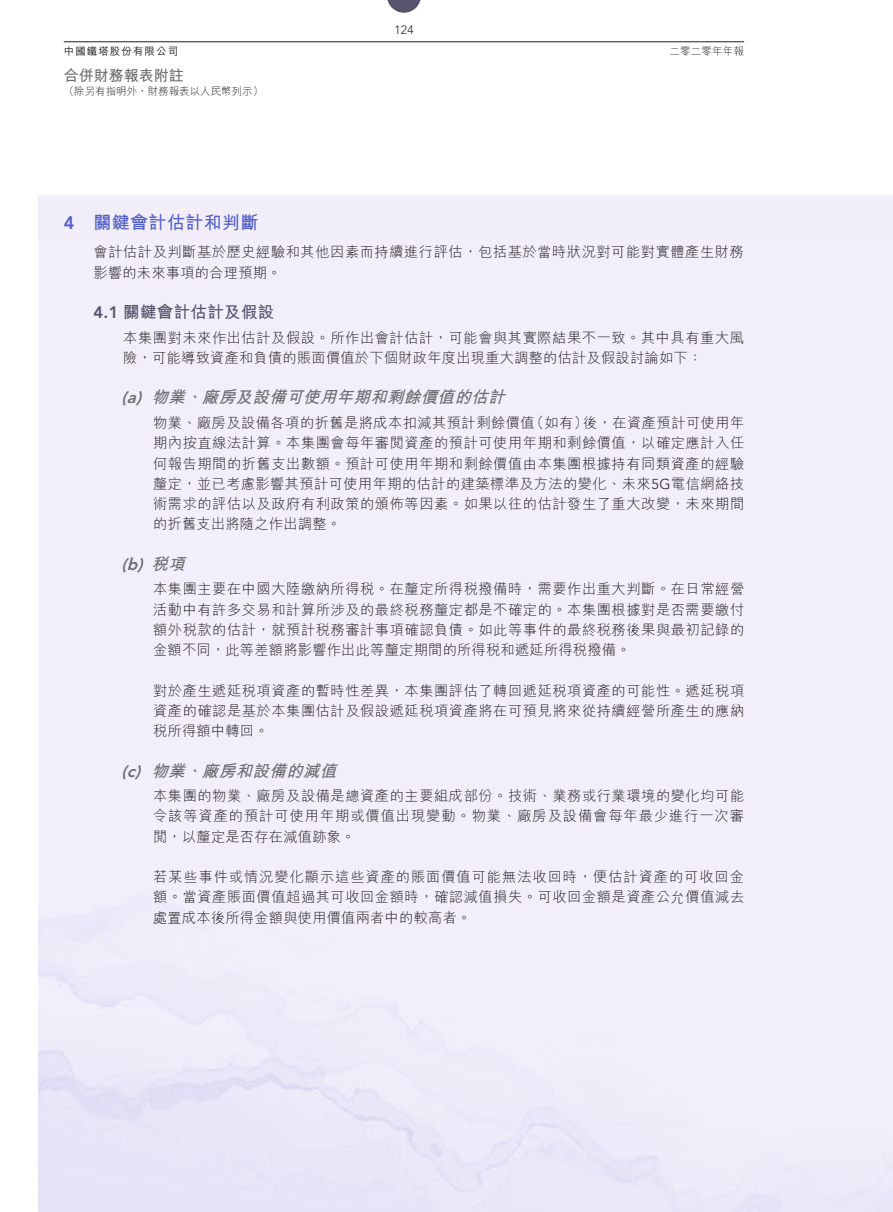
<style>
.page{position:relative;width:893px;height:1212px;background:#fff}
.page>*{position:absolute;margin:0;border:0;box-sizing:border-box;transform-origin:0 0}
.t1{font:700 18px "M Hei HK";letter-spacing:.02em;color:#5360c6}
.t2{font:italic 700 16.5px "M Hei HK";color:#6c6d70}
.t3{font:700 16.5px "M Hei HK";letter-spacing:.02em;color:#58536d}
.t4{font:italic 800 16.5px "Avenir LT Std";color:#6c6d70}
.t5{font:700 15px "M Hei HK";color:#6c6d70}
.t6{font:300 14.25px/20.2px "M Hei HK";letter-spacing:.04em;color:#231f20;text-align:justify}
.t7{font:300 14.25px/20.2px "M Hei HK";letter-spacing:.015em;color:#231f20}
.t8{font:300 12px "Avenir LT Std";color:#231f20}
.t9{font:300 10.5px "M Hei HK";color:#231f20}
.t10{font:500 10.5px "M Hei HK";letter-spacing:.1em;color:#231f20}
.t11{font:300 10.5px "M Hei HK";letter-spacing:.02em;color:#231f20}
.s1{font-family:"Avenir LT Std";font-weight:800}
.s2{font-family:"Avenir LT Std"}
.s3{font-family:"M Hei HK";font-weight:700}
</style>
<div class="page">
<div style="left:38px;top:196px;width:855px;height:1016px;background:#f1eefa"></div>
<svg style="left:387px;top:0;width:34px;height:13px"></svg>
<hr style="left:64px;top:42px;width:680px;height:1px;background:#231f20">
<p class="t8" style="left:394px;top:23px;width:21px">124</p>
<p class="t10" style="left:64px;top:44px;width:116px">中國鐵塔股份有限公司</p>
<p class="t11" style="left:669px;top:46px;width:76px">二零二零年年報</p>
<p class="t5" style="left:64px;top:65px;width:121px">合併財務報表附註</p>
<p class="t9" style="left:64px;top:85px;width:201px">（除另有指明外，財務報表以人民幣列示）</p>
<p class="t1" style="left:64px;top:209px;width:196px"><span class="s1">4</span> 關鍵會計估計和判斷</p>
<p class="t6" style="left:94px;top:242px;width:652px">會計估計及判斷基於歷史經驗和其他因素而持續進行評估，包括基於當時狀況對可能對實體產生財務影響的未來事項的合理預期。</p>
<p class="t3" style="left:94px;top:300px;width:182px"><span class="s1">4.1</span> 關鍵會計估計及假設</p>
<p class="t7" style="left:123px;top:327px;width:622px">本集團對未來作出估計及假設。所作出會計估計，可能會與其實際結果不一致。其中具有重大風險，可能導致資產和負債的賬面價值於下個財政年度出現重大調整的估計及假設討論如下：</p>
<p class="t2" style="left:122px;top:385px;width:390px"><span class="s1">(a)</span> 物業、廠房及設備可使用年期和剩餘價值的估計</p>
<p class="t6" style="left:153px;top:412px;width:593px">物業、廠房及設備各項的折舊是將成本扣減其預計剩餘價值（如有）後，在資產預計可使用年期內按直線法計算。本集團會每年審閱資產的預計可使用年期和剩餘價值，以確定應計入任何報告期間的折舊支出數額。預計可使用年期和剩餘價值由本集團根據持有同類資產的經驗釐定，並已考慮影響其預計可使用年期的估計的建築標準及方法的變化、未來<span class="s2">5G</span>電信網絡技術需求的評估以及政府有利政策的頒佈等因素。如果以往的估計發生了重大改變，未來期間的折舊支出將隨之作出調整。</p>
<p class="t4" style="left:122px;top:554px;width:70px">(b) <span class="s3">稅項</span></p>
<p class="t6" style="left:153px;top:579px;width:593px">本集團主要在中國大陸繳納所得稅。在釐定所得稅撥備時，需要作出重大判斷。在日常經營活動中有許多交易和計算所涉及的最終稅務釐定都是不確定的。本集團根據對是否需要繳付額外稅款的估計，就預計稅務審計事項確認負債。如此等事件的最終稅務後果與最初記錄的金額不同，此等差額將影響作出此等釐定期間的所得稅和遞延所得稅撥備。</p>
<p class="t6" style="left:153px;top:680px;width:593px">對於產生遞延稅項資產的暫時性差異，本集團評估了轉回遞延稅項資產的可能性。遞延稅項資產的確認是基於本集團估計及假設遞延稅項資產將在可預見將來從持續經營所產生的應納稅所得額中轉回。</p>
<p class="t2" style="left:122px;top:758px;width:222px"><span class="s1">(c)</span> 物業、廠房和設備的減值</p>
<p class="t6" style="left:153px;top:785px;width:593px">本集團的物業、廠房及設備是總資產的主要組成部份。技術、業務或行業環境的變化均可能令該等資產的預計可使用年期或價值出現變動。物業、廠房及設備會每年最少進行一次審閱，以釐定是否存在減值跡象。</p>
<p class="t6" style="left:153px;top:866px;width:593px">若某些事件或情況變化顯示這些資產的賬面價值可能無法收回時，便估計資產的可收回金額。當資產賬面價值超過其可收回金額時，確認減值損失。可收回金額是資產公允價值減去處置成本後所得金額與使用價值兩者中的較高者。</p>
</div>
